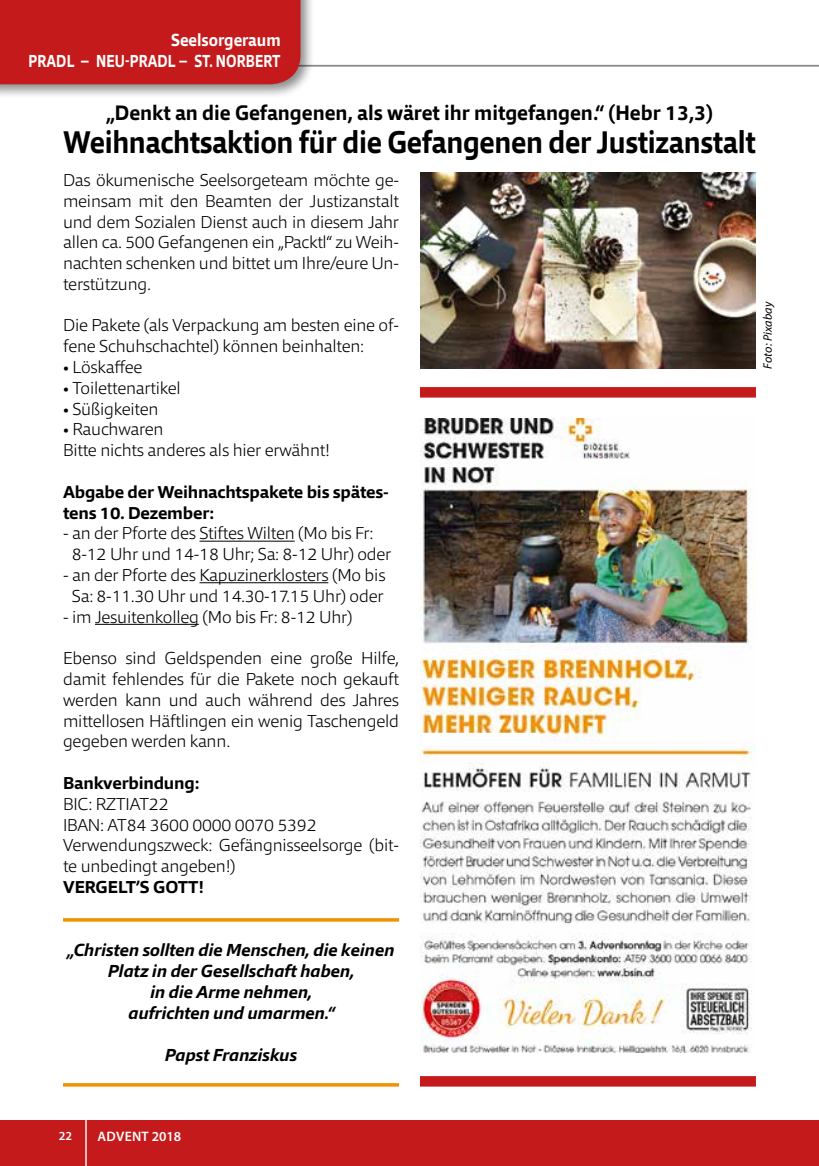
<style>
.page{position:relative;width:819px;height:1166px;background:#fff}
.page>*{position:absolute;margin:0;border:0;box-sizing:border-box;transform-origin:0 0}
.t1{font:700 31.5px "Qubo";letter-spacing:-.01em;color:#000;scale:.89 1}
.t2{font:700 21px "Qubo";color:#000;scale:.95 1}
.t3{font:italic 700 17.5px/21px "Qubo";letter-spacing:-.01em;color:#000;text-align:center}
.t4{font:700 17.5px/21px "Qubo";color:#fff;text-align:right;scale:.9 1}
.t5{font:200 17.32px/20.8px "Qubo";letter-spacing:-.01em;color:#000}
.t6{font:700 17.32px/20.8px "Qubo";letter-spacing:-.01em;color:#000}
.t7{font:600 13.83px "Myriad Pro";letter-spacing:.02em;color:#fff}
.t8{font:600 12.42px "Myriad Pro";color:#fff}
.t9{font:italic 12.25px "Myriad Pro";letter-spacing:.01em;color:#000}
</style>
<div class="page">
<div style="left:0;top:1120px;width:819px;height:46px;background:#c51a1b"></div>
<hr style="left:85px;top:1112px;width:2px;height:54px;background:#fff">
<hr style="left:139px;top:65px;width:680px;height:2px;background:#878787">
<div style="left:0;top:0;width:315px;height:99px;background:#000;opacity:.45"></div>
<div style="left:0;top:0;width:300px;height:84px;background:#c51a1b"></div>
<img style="left:420px;top:418px;width:336px;height:634px">
<img style="left:423px;top:733px;width:116px;height:11px">
<div style="left:420px;top:387px;width:336px;height:10px;background:#c51a1b"></div>
<div style="left:420px;top:1076px;width:336px;height:10px;background:#c51a1b"></div>
<hr style="left:199px;top:541px;width:95px;height:1px;background:#000">
<hr style="left:199px;top:582px;width:129px;height:1px;background:#000">
<hr style="left:95px;top:624px;width:104px;height:1px;background:#000">
<hr style="left:63px;top:1083px;width:336px;height:3px;background:#f39200">
<hr style="left:63px;top:918px;width:336px;height:3px;background:#f39200">
<img style="left:420px;top:173px;width:336px;height:196px">
<p class="t4" style="left:28px;top:29px;width:282px">Seelsorgeraum<br>PRADL − NEU-PRADL − ST. NORBERT</p>
<p class="t2" style="left:106px;top:99px;width:640px">„Denkt an die Gefangenen, als wäret ihr mitgefangen.“ (Hebr 13,3)</p>
<h1 class="t1" style="left:63px;top:122px;width:779px">Weihnachtsaktion für die Gefangenen der Justizanstalt</h1>
<p class="t5" style="left:63px;top:169px;width:337px;text-align:justify">Das ökumenische Seelsorgeteam möchte ge&shy;meinsam mit den Beamten der Justizanstalt und dem Sozialen Dienst auch in diesem Jahr allen ca. 500 Gefangenen ein „Packtl“ zu Weih&shy;nachten schenken und bittet um Ihre/eure Un&shy;terstützung.</p>
<p class="t5" style="left:63px;top:315px;width:337px">Die Pakete (als Verpackung am besten eine of&shy;fene Schuhschachtel) können beinhalten:</p>
<p class="t5" style="left:63px;top:356px;width:81px">• Löskaffee</p>
<p class="t5" style="left:63px;top:377px;width:119px">• Toilettenartikel</p>
<p class="t5" style="left:63px;top:398px;width:97px">• Süßigkeiten</p>
<p class="t5" style="left:63px;top:419px;width:268px">• Rauchwaren<br>Bitte nichts anderes als hier erwähnt!</p>
<p class="t6" style="left:63px;top:481px;width:327px">Abgabe der Weihnachtspakete bis spätes&shy;tens 10. Dezember:</p>
<p class="t5" style="left:72px;top:523px;width:321px;text-indent:-9px">- an der Pforte des Stiftes Wilten (Mo bis Fr:<br>8-12 Uhr und 14-18 Uhr; Sa: 8-12 Uhr) oder</p>
<p class="t5" style="left:63px;top:564px;width:324px;text-align:center">- an der Pforte des Kapuzinerklosters (Mo bis<br>Sa: 8-11.30 Uhr und 14.30-17.15 Uhr) oder</p>
<p class="t5" style="left:63px;top:606px;width:291px">- im Jesuitenkolleg (Mo bis Fr: 8-12 Uhr)</p>
<p class="t5" style="left:63px;top:647px;width:337px;text-align:justify">Ebenso sind Geldspenden eine große Hilfe, damit fehlendes für die Pakete noch gekauft werden kann und auch während des Jahres mittellosen Häftlingen ein wenig Taschengeld gegeben werden kann.</p>
<p class="t6" style="left:63px;top:772px;width:138px">Bankverbindung:</p>
<p class="t5" style="left:63px;top:793px;width:337px">BIC: RZTIAT22<br>IBAN: AT84 3600 0000 0070 5392<br>Verwendungszweck: Gefängnisseelsorge (bit&shy;te unbedingt angeben!)</p>
<p class="t6" style="left:63px;top:876px;width:142px">VERGELT’S GOTT!</p>
<p class="t9" style="left:760px;top:369px;width:69px;rotate:-90deg">Foto: Pixabay</p>
<p class="t3" style="left:68px;top:939px;width:328px">„Christen sollten die Menschen, die keinen<br>Platz in der Gesellschaft haben,<br>in die Arme nehmen,<br>aufrichten und umarmen.“</p>
<p class="t3" style="left:165px;top:1044px;width:134px">Papst Franziskus</p>
<p class="t8" style="left:59px;top:1128px;width:15px">22</p>
<p class="t7" style="left:97px;top:1127px;width:85px">ADVENT 2018</p>
</div>
